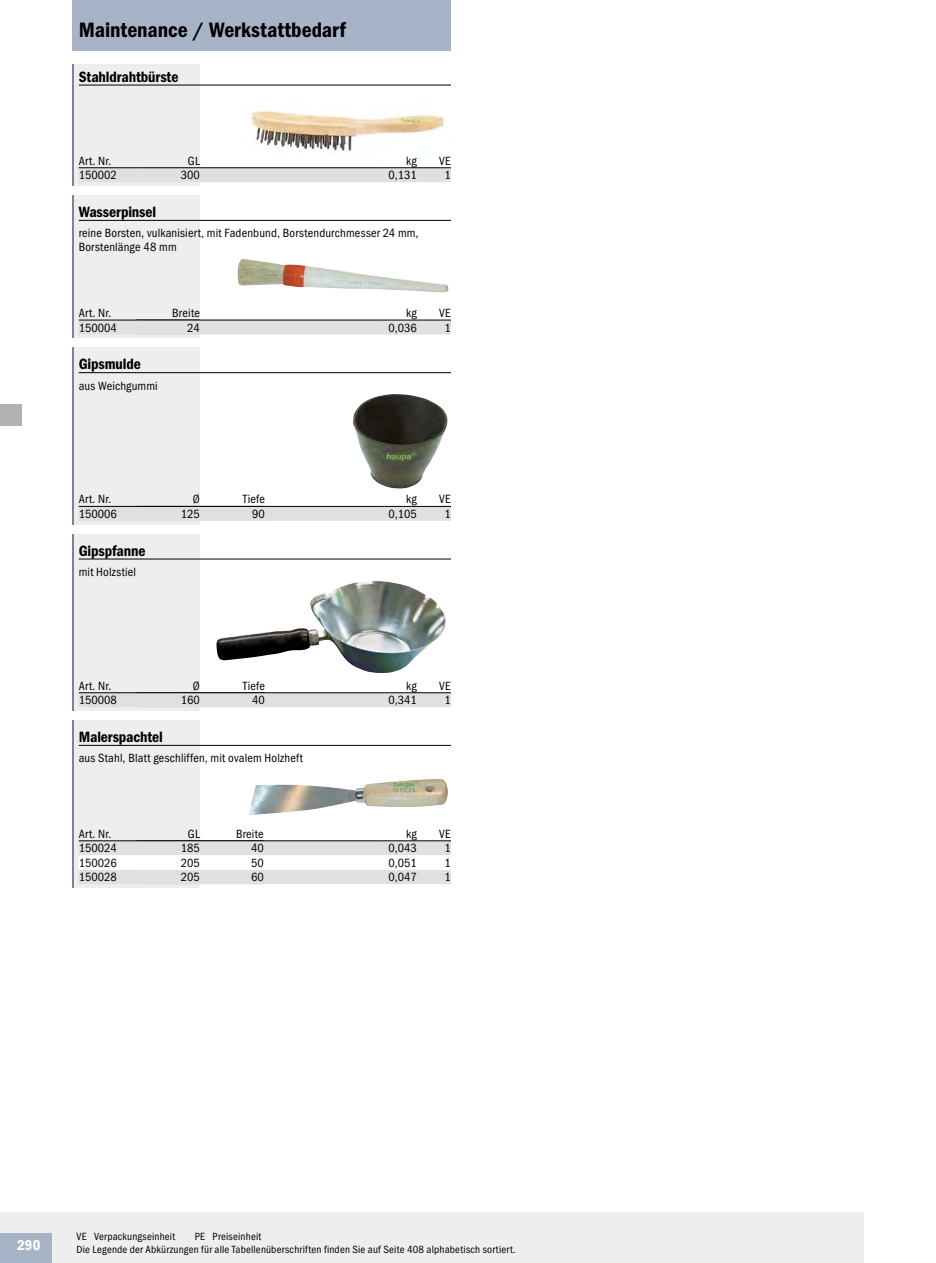
<style>
.page{position:relative;width:936px;height:1263px;background:#fff}
.page>*{position:absolute;margin:0;border:0;box-sizing:border-box;transform-origin:0 0}
.t1{font:21px "Franklin Gothic Demi Cond ITC";color:#000}
.t2{font:15px "Franklin Gothic Demi Cond ITC";letter-spacing:-.01em;color:#000}
.t3{font:15px "Franklin Gothic LT Com Dm Cn";color:#fff}
.t4{font:12px/14.7px "Franklin Gothic Book Cond ITC";letter-spacing:.01em;color:#000;text-align:center}
.t5{font:10.5px/12.5px "Franklin Gothic Book Cond ITC";letter-spacing:.02em;color:#000}
</style>
<div class="page">
<div style="left:0;top:1212px;width:863px;height:51px;background:#eee"></div>
<div style="left:0;top:1233px;width:51px;height:30px;background:#a7b3c6"></div>
<hr style="left:72px;top:64px;width:2px;height:1139px;background:#74869f">
<div style="left:74px;top:64px;width:126px;height:1139px;background:#eee"></div>
<div style="left:72px;top:0;width:379px;height:55px;background:#a7b3c6"></div>
<div style="left:68px;top:51px;width:387px;height:9px;background:#fff"></div>
<hr style="left:79px;top:85px;width:372px;height:1px;background:#000">
<img style="left:250px;top:110px;width:194px;height:41px">
<svg style="left:79px;top:168px;width:372px;height:14px"></svg>
<hr style="left:79px;top:167px;width:304px;height:1px;background:#000">
<hr style="left:383px;top:167px;width:34px;height:1px;background:#000">
<hr style="left:417px;top:167px;width:34px;height:1px;background:#000">
<div style="left:136px;top:168px;width:64px;height:14px;background:#e0e0df"></div>
<div style="left:68px;top:186px;width:383px;height:9px;background:#fff"></div>
<hr style="left:79px;top:220px;width:372px;height:1px;background:#000">
<img style="left:237px;top:259px;width:212px;height:33px">
<div style="left:79px;top:321px;width:372px;height:13px;background:#e0e0df"></div>
<hr style="left:79px;top:320px;width:304px;height:1px;background:#000">
<hr style="left:383px;top:320px;width:34px;height:1px;background:#000">
<hr style="left:417px;top:320px;width:34px;height:1px;background:#000">
<div style="left:136px;top:320px;width:64px;height:14px;background:#e0e0df"></div>
<hr style="left:136px;top:320px;width:64px;height:1px;background:#000">
<div style="left:68px;top:339px;width:383px;height:8px;background:#fff"></div>
<hr style="left:79px;top:372px;width:372px;height:1px;background:#000">
<img style="left:353px;top:394px;width:94px;height:95px">
<div style="left:79px;top:506px;width:372px;height:15px;background:#e0e0df"></div>
<hr style="left:136px;top:506px;width:64px;height:1px;background:#000">
<hr style="left:200px;top:506px;width:65px;height:1px;background:#000">
<div style="left:68px;top:525px;width:383px;height:8px;background:#fff"></div>
<hr style="left:79px;top:559px;width:372px;height:1px;background:#000">
<img style="left:216px;top:581px;width:230px;height:92px">
<hr style="left:79px;top:692px;width:304px;height:1px;background:#000">
<hr style="left:383px;top:692px;width:34px;height:1px;background:#000">
<hr style="left:417px;top:692px;width:34px;height:1px;background:#000">
<svg style="left:79px;top:693px;width:372px;height:14px"></svg>
<div style="left:68px;top:711px;width:383px;height:9px;background:#fff"></div>
<hr style="left:79px;top:745px;width:372px;height:1px;background:#000">
<img style="left:249px;top:779px;width:199px;height:36px">
<hr style="left:79px;top:840px;width:304px;height:1px;background:#000">
<hr style="left:383px;top:840px;width:34px;height:1px;background:#000">
<hr style="left:417px;top:840px;width:34px;height:1px;background:#000">
<svg style="left:79px;top:841px;width:372px;height:43px"></svg>
<div style="left:68px;top:888px;width:383px;height:319px;background:#fff"></div>
<div style="left:0;top:404px;width:21px;height:21px;background:#b3b2b2"></div>
<h1 class="t1" style="left:79px;top:17px;width:268px">Maintenance / Werkstattbedarf</h1>
<p class="t2" style="left:79px;top:68px;width:101px">Stahldrahtbürste</p>
<p class="t4" style="left:181px;top:153px;width:21px">GL<br>300</p>
<p class="t4" style="left:79px;top:153px;width:34px">Art. Nr.</p>
<p class="t4" style="left:406px;top:153px;width:12px">kg</p>
<p class="t4" style="left:439px;top:153px;width:13px">VE</p>
<p class="t4" style="left:79px;top:168px;width:40px">150002</p>
<p class="t4" style="left:388px;top:168px;width:30px">0,131</p>
<p class="t4" style="left:444px;top:168px;width:8px">1</p>
<p class="t2" style="left:79px;top:203px;width:79px">Wasserpinsel</p>
<p class="t4" style="left:79px;top:226px;width:341px;line-height:14px;text-align:left">reine Borsten, vulkanisiert, mit Fadenbund, Borstendurchmesser 24 mm,<br>Borstenlänge 48 mm</p>
<p class="t4" style="left:79px;top:306px;width:34px">Art. Nr.</p>
<p class="t4" style="left:406px;top:306px;width:12px">kg</p>
<p class="t4" style="left:439px;top:306px;width:13px">VE</p>
<p class="t4" style="left:79px;top:320px;width:40px">150004</p>
<p class="t4" style="left:388px;top:320px;width:30px">0,036</p>
<p class="t4" style="left:444px;top:320px;width:8px">1</p>
<p class="t4" style="left:172px;top:306px;width:29px;text-align:right">Breite<br>24</p>
<p class="t2" style="left:79px;top:355px;width:64px">Gipsmulde</p>
<p class="t4" style="left:79px;top:378px;width:81px">aus Weichgummi</p>
<p class="t4" style="left:193px;top:492px;width:8px">Ø</p>
<p class="t4" style="left:243px;top:492px;width:23px">Tiefe</p>
<p class="t4" style="left:181px;top:506px;width:21px">125</p>
<p class="t4" style="left:252px;top:506px;width:14px">90</p>
<p class="t4" style="left:79px;top:492px;width:34px">Art. Nr.</p>
<p class="t4" style="left:406px;top:492px;width:12px">kg</p>
<p class="t4" style="left:439px;top:492px;width:13px">VE</p>
<p class="t4" style="left:79px;top:506px;width:40px">150006</p>
<p class="t4" style="left:388px;top:506px;width:30px">0,105</p>
<p class="t4" style="left:444px;top:506px;width:8px">1</p>
<p class="t2" style="left:79px;top:542px;width:68px">Gipspfanne</p>
<p class="t4" style="left:79px;top:565px;width:59px">mit Holzstiel</p>
<p class="t4" style="left:193px;top:678px;width:8px">Ø</p>
<p class="t4" style="left:243px;top:678px;width:23px">Tiefe</p>
<p class="t4" style="left:181px;top:693px;width:21px">160</p>
<p class="t4" style="left:252px;top:693px;width:14px">40</p>
<p class="t4" style="left:79px;top:678px;width:34px">Art. Nr.</p>
<p class="t4" style="left:406px;top:678px;width:12px">kg</p>
<p class="t4" style="left:439px;top:678px;width:13px">VE</p>
<p class="t4" style="left:79px;top:693px;width:40px">150008</p>
<p class="t4" style="left:388px;top:693px;width:30px">0,341</p>
<p class="t4" style="left:444px;top:693px;width:8px">1</p>
<p class="t2" style="left:79px;top:728px;width:86px">Malerspachtel</p>
<p class="t4" style="left:79px;top:751px;width:226px">aus Stahl, Blatt geschliffen, mit ovalem Holzheft</p>
<p class="t4" style="left:188px;top:826px;width:13px">GL</p>
<p class="t4" style="left:236px;top:826px;width:29px">Breite</p>
<p class="t4" style="left:181px;top:841px;width:21px">185</p>
<p class="t4" style="left:251px;top:841px;width:14px">40</p>
<p class="t4" style="left:181px;top:855px;width:21px">205</p>
<p class="t4" style="left:251px;top:855px;width:14px">50</p>
<p class="t4" style="left:181px;top:870px;width:21px">205</p>
<p class="t4" style="left:251px;top:870px;width:14px">60</p>
<p class="t4" style="left:79px;top:826px;width:34px">Art. Nr.</p>
<p class="t4" style="left:406px;top:826px;width:12px">kg</p>
<p class="t4" style="left:439px;top:826px;width:13px">VE</p>
<p class="t4" style="left:79px;top:841px;width:40px">150024</p>
<p class="t4" style="left:388px;top:841px;width:30px">0,043</p>
<p class="t4" style="left:444px;top:841px;width:8px">1</p>
<p class="t4" style="left:79px;top:855px;width:40px">150026</p>
<p class="t4" style="left:388px;top:855px;width:30px">0,051</p>
<p class="t4" style="left:444px;top:855px;width:8px">1</p>
<p class="t4" style="left:79px;top:870px;width:40px">150028</p>
<p class="t4" style="left:388px;top:870px;width:30px">0,047</p>
<p class="t4" style="left:444px;top:870px;width:8px">1</p>
<p class="t3" style="left:17px;top:1236px;width:25px">290</p>
<p class="t5" style="left:76px;top:1231px;width:100px">VE Verpackungseinheit</p>
<p class="t5" style="left:76px;top:1231px;width:441px;text-indent:118px">PE Preiseinheit<br>Die Legende der Abkürzungen für alle Tabellenüberschriften finden Sie auf Seite 408 alphabetisch sortiert.</p>
</div>
